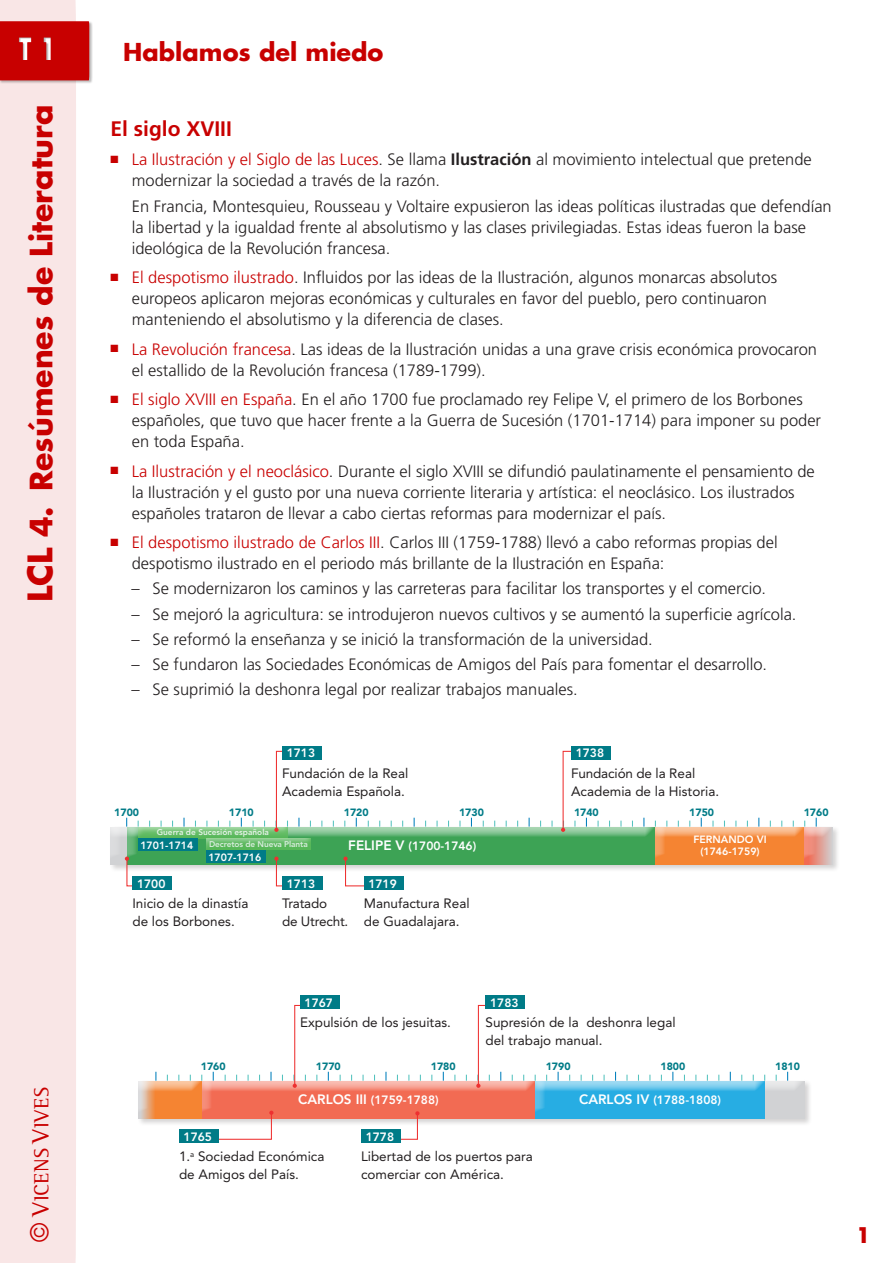
<style>
.page{position:relative;width:893px;height:1263px;background:#fff}
.page>*{position:absolute;margin:0;border:0;box-sizing:border-box;transform-origin:0 0}
.t1{font:700 30px "Futura";color:#c80000}
.t2{font:700 30px "Futura";color:#fff;scale:.8 1}
.t3{font:700 24px "Futura";color:#c80000}
.t4{font:21px "AT Rotis Semi Serif";letter-spacing:.01em;color:#c80000}
.títol_apartat{font:700 21px "Frutiger";color:#c80000}
.t5{font:700 21px "Futura";color:#c80000}
.text_-_quadradet{font:300 16.5px/21px "Frutiger";color:#231f20}
.text_-_guió{font:300 16.5px "Frutiger";color:#231f20}
.Text_entrat__quadrad{font:300 16.5px/21px "Frutiger";color:#231f20}
.Lila---_esquema____H{font:13.5px/18px "Avenir LT Std";color:#231f20}
.t6{font:800 12px "Avenir LT Std";color:#fff}
.Lila---_esquema____H-2{font:900 10.5px "Avenir LT Std";color:#007b87}
.Lila---_esquema____H-3{font:800 10.5px/12px "Avenir LT Std";color:#fff;text-align:center}
.t7{font:800 8.25px "Avenir LT Std";color:#fff}
.s1{font-size:33px}
.s2{font-family:"Futura";font-size:24px}
.s3{font-size:24px}
.s4{color:#c80000}
.s5{font-weight:700}
.s6{font-size:13.5px}
</style>
<div class="page">
<div style="left:0;top:0;width:76px;height:1263px;background:#f9e6e6"></div>
<div style="left:0;top:21px;width:93px;height:63px;background:#231f20;opacity:.3"></div>
<div style="left:0;top:21px;width:89px;height:59px;background:#c80000"></div>
<div style="left:0;top:28px;width:92px;height:41px;background:#231f20;opacity:.3"></div>
<svg style="left:183px;top:818px;width:2px;height:6px"></svg>
<div style="left:109px;top:825px;width:731px;height:47px;background:#231f20;opacity:.2"></div>
<div style="left:110px;top:827px;width:723px;height:38px;background:#fff;opacity:.75"></div>
<div style="left:125px;top:824px;width:533px;height:37px;background:#fff;opacity:.75"></div>
<div style="left:125px;top:826px;width:533px;height:39px;background:#fff;opacity:.75"></div>
<div style="left:654px;top:824px;width:153px;height:37px;background:#fff;opacity:.75"></div>
<div style="left:654px;top:826px;width:153px;height:39px;background:#fff;opacity:.75"></div>
<svg style="left:274px;top:856px;width:17px;height:31px"></svg>
<svg style="left:125px;top:856px;width:16px;height:31px"></svg>
<svg style="left:343px;top:856px;width:25px;height:31px"></svg>
<div style="left:132px;top:876px;width:40px;height:14px;background:#007b87"></div>
<div style="left:364px;top:876px;width:40px;height:14px;background:#007b87"></div>
<div style="left:282px;top:876px;width:40px;height:14px;background:#007b87"></div>
<div style="left:138px;top:825px;width:151px;height:14px;background:#fff;opacity:.75"></div>
<div style="left:206px;top:837px;width:113px;height:14px;background:#fff;opacity:.75"></div>
<div style="left:138px;top:838px;width:60px;height:13px;background:#007b87"></div>
<div style="left:206px;top:850px;width:60px;height:13px;background:#007b87"></div>
<svg style="left:274px;top:750px;width:27px;height:82px"></svg>
<svg style="left:561px;top:750px;width:27px;height:82px"></svg>
<div style="left:282px;top:746px;width:40px;height:14px;background:#007b87"></div>
<div style="left:803px;top:825px;width:32px;height:36px;background:#fff"></div>
<div style="left:803px;top:826px;width:32px;height:39px;background:#fff;opacity:.75"></div>
<svg style="left:270px;top:1072px;width:2px;height:6px"></svg>
<div style="left:137px;top:1079px;width:675px;height:47px;background:#231f20;opacity:.2"></div>
<div style="left:136px;top:1080px;width:669px;height:39px;background:#fff;opacity:.75"></div>
<div style="left:201px;top:1078px;width:337px;height:37px;background:#fff"></div>
<div style="left:201px;top:1081px;width:337px;height:37px;background:#fff;opacity:.75"></div>
<div style="left:534px;top:1078px;width:232px;height:37px;background:#fff;opacity:.75"></div>
<div style="left:534px;top:1081px;width:232px;height:37px;background:#fff;opacity:.75"></div>
<svg style="left:204px;top:1110px;width:69px;height:30px"></svg>
<svg style="left:293px;top:1004px;width:24px;height:84px"></svg>
<svg style="left:476px;top:1004px;width:25px;height:84px"></svg>
<div style="left:179px;top:1129px;width:40px;height:14px;background:#007b87"></div>
<div style="left:300px;top:995px;width:40px;height:14px;background:#007b87"></div>
<svg style="left:382px;top:1111px;width:38px;height:29px"></svg>
<div style="left:361px;top:1129px;width:40px;height:14px;background:#007b87"></div>
<div style="left:485px;top:995px;width:40px;height:14px;background:#007b87"></div>
<div style="left:137px;top:1079px;width:66px;height:36px;background:#fff"></div>
<div style="left:137px;top:1081px;width:66px;height:37px;background:#fff;opacity:.75"></div>
<div style="left:571px;top:746px;width:40px;height:14px;background:#007b87"></div>
<h1 class="t2" style="left:19px;top:28px;width:48px">T 1</h1>
<h1 class="t1" style="left:21px;top:602px;width:498px;rotate:-90deg"><span class="s1">LCL</span> 4. Resúmenes de Literatura</h1>
<p class="t4" style="left:29px;top:1242px;width:156px;rotate:-90deg"><span class="s2">©</span> <span class="s3">V</span>ICENS <span class="s3">V</span>IVES</p>
<h2 class="t3" style="left:123px;top:36px;width:262px">Hablamos del miedo</h2>
<p class="títol_apartat" style="left:111px;top:116px;width:123px">El siglo XVIII</p>
<p class="text_-_quadradet" style="left:132px;top:149px;width:681px;text-indent:-21px"><span class="s4">■ La Ilustración y el Siglo de las Luces</span>. Se llama <span class="s5">Ilustración</span> al movimiento intelectual que pretende modernizar la sociedad a través de la razón.</p>
<p class="Text_entrat__quadrad" style="left:132px;top:196px;width:701px">En Francia, Montesquieu, Rousseau y Voltaire expusieron las ideas políticas ilustradas que defendían la libertad y la igualdad frente al absolutismo y las clases privilegiadas. Estas ideas fueron la base ideológica de la Revolución francesa.</p>
<p class="text_-_quadradet" style="left:132px;top:267px;width:647px;text-indent:-21px"><span class="s4">■ El despotismo ilustrado</span>. Influidos por las ideas de la Ilustración, algunos monarcas absolutos europeos aplicaron mejoras económicas y culturales en favor del pueblo, pero continuaron manteniendo el absolutismo y la diferencia de clases.</p>
<p class="text_-_quadradet" style="left:132px;top:339px;width:687px;text-indent:-21px"><span class="s4">■ La Revolución francesa</span>. Las ideas de la Ilustración unidas a una grave crisis económica provocaron el estallido de la Revolución francesa (1789-1799).</p>
<p class="text_-_quadradet" style="left:132px;top:389px;width:691px;text-indent:-21px"><span class="s4">■ El siglo XVIII en España</span>. En el año 1700 fue proclamado rey Felipe V, el primero de los Borbones españoles, que tuvo que hacer frente a la Guerra de Sucesión (1701-1714) para imponer su poder en toda España.</p>
<p class="text_-_quadradet" style="left:132px;top:461px;width:684px;text-indent:-21px"><span class="s4">■ La Ilustración y el neoclásico</span>. Durante el siglo XVIII se difundió paulatinamente el pensamiento de la Ilustración y el gusto por una nueva corriente literaria y artística: el neoclásico. Los ilustrados españoles trataron de llevar a cabo ciertas reformas para modernizar el país.</p>
<p class="text_-_quadradet" style="left:132px;top:532px;width:647px;text-indent:-21px"><span class="s4">■ El despotismo ilustrado de Carlos III</span>. Carlos III (1759-1788) llevó a cabo reformas propias del despotismo ilustrado en el periodo más brillante de la Ilustración en España:</p>
<p class="text_-_guió" style="left:132px;top:579px;width:636px">– Se modernizaron los caminos y las carreteras para facilitar los transportes y el comercio.</p>
<p class="text_-_guió" style="left:132px;top:605px;width:666px">– Se mejoró la agricultura: se introdujeron nuevos cultivos y se aumentó la superficie agrícola.</p>
<p class="text_-_guió" style="left:132px;top:630px;width:523px">– Se reformó la enseñanza y se inició la transformación de la universidad.</p>
<p class="text_-_guió" style="left:132px;top:655px;width:637px">– Se fundaron las Sociedades Económicas de Amigos del País para fomentar el desarrollo.</p>
<p class="text_-_guió" style="left:132px;top:680px;width:448px">– Se suprimió la deshonra legal por realizar trabajos manuales.</p>
<p class="t6" style="left:287px;top:746px;width:30px">1713</p>
<p class="Lila---_esquema____H" style="left:282px;top:764px;width:128px">Fundación de la Real<br>Academia Española.</p>
<p class="t6" style="left:576px;top:746px;width:30px">1738</p>
<p class="Lila---_esquema____H" style="left:571px;top:764px;width:150px">Fundación de la Real<br>Academia de la Historia.</p>
<p class="Lila---_esquema____H-2" style="left:114px;top:806px;width:26px">1700</p>
<p class="Lila---_esquema____H-2" style="left:229px;top:806px;width:26px">1710</p>
<p class="Lila---_esquema____H-2" style="left:344px;top:806px;width:26px">1720</p>
<p class="Lila---_esquema____H-2" style="left:459px;top:806px;width:26px">1730</p>
<p class="Lila---_esquema____H-2" style="left:574px;top:806px;width:26px">1740</p>
<p class="Lila---_esquema____H-2" style="left:689px;top:806px;width:26px">1750</p>
<p class="Lila---_esquema____H-2" style="left:804px;top:806px;width:26px">1760</p>
<p class="t6" style="left:348px;top:839px;width:129px"><span class="s6">FELIPE V</span> (1700-1746)</p>
<p class="Lila---_esquema____H-3" style="left:693px;top:834px;width:75px">FERNANDO VI (1746-1759)</p>
<p class="t6" style="left:137px;top:876px;width:30px">1700</p>
<p class="Lila---_esquema____H" style="left:132px;top:895px;width:118px">Inicio de la dinastía de los Borbones.</p>
<p class="t7" style="left:157px;top:828px;width:114px">Guerra de Sucesión española</p>
<p class="Lila---_esquema____H-3" style="left:140px;top:839px;width:55px">1701-1714</p>
<p class="t7" style="left:209px;top:840px;width:100px">Decretos de Nueva Planta</p>
<p class="Lila---_esquema____H-3" style="left:208px;top:851px;width:55px">1707-1716</p>
<p class="t6" style="left:287px;top:876px;width:30px">1713</p>
<p class="Lila---_esquema____H" style="left:282px;top:895px;width:68px">Tratado<br>de Utrecht.</p>
<p class="t6" style="left:368px;top:876px;width:30px">1719</p>
<p class="Lila---_esquema____H" style="left:364px;top:895px;width:107px">Manufactura Real de Guadalajara.</p>
<p class="t6" style="left:305px;top:995px;width:30px">1767</p>
<p class="Lila---_esquema____H" style="left:300px;top:1013px;width:152px">Expulsión de los jesuitas.</p>
<p class="t6" style="left:490px;top:995px;width:30px">1783</p>
<p class="Lila---_esquema____H" style="left:485px;top:1013px;width:192px">Supresión de la deshonra legal del trabajo manual.</p>
<p class="Lila---_esquema____H-2" style="left:201px;top:1060px;width:26px">1760</p>
<p class="Lila---_esquema____H-2" style="left:316px;top:1060px;width:26px">1770</p>
<p class="Lila---_esquema____H-2" style="left:431px;top:1060px;width:26px">1780</p>
<p class="Lila---_esquema____H-2" style="left:546px;top:1060px;width:26px">1790</p>
<p class="Lila---_esquema____H-2" style="left:660px;top:1060px;width:26px">1800</p>
<p class="Lila---_esquema____H-2" style="left:775px;top:1060px;width:26px">1810</p>
<p class="t6" style="left:298px;top:1093px;width:142px"><span class="s6">CARLOS III</span> (1759-1788)</p>
<p class="t6" style="left:579px;top:1093px;width:143px"><span class="s6">CARLOS IV</span> (1788-1808)</p>
<p class="t6" style="left:184px;top:1129px;width:30px">1765</p>
<p class="Lila---_esquema____H" style="left:179px;top:1148px;width:147px">1.<sup>a</sup> Sociedad Económica de Amigos del País.</p>
<p class="t6" style="left:366px;top:1129px;width:30px">1778</p>
<p class="Lila---_esquema____H" style="left:361px;top:1148px;width:173px">Libertad de los puertos para comerciar con América.</p>
<p class="t5" style="left:856px;top:1221px;width:16px">1</p>
</div>
